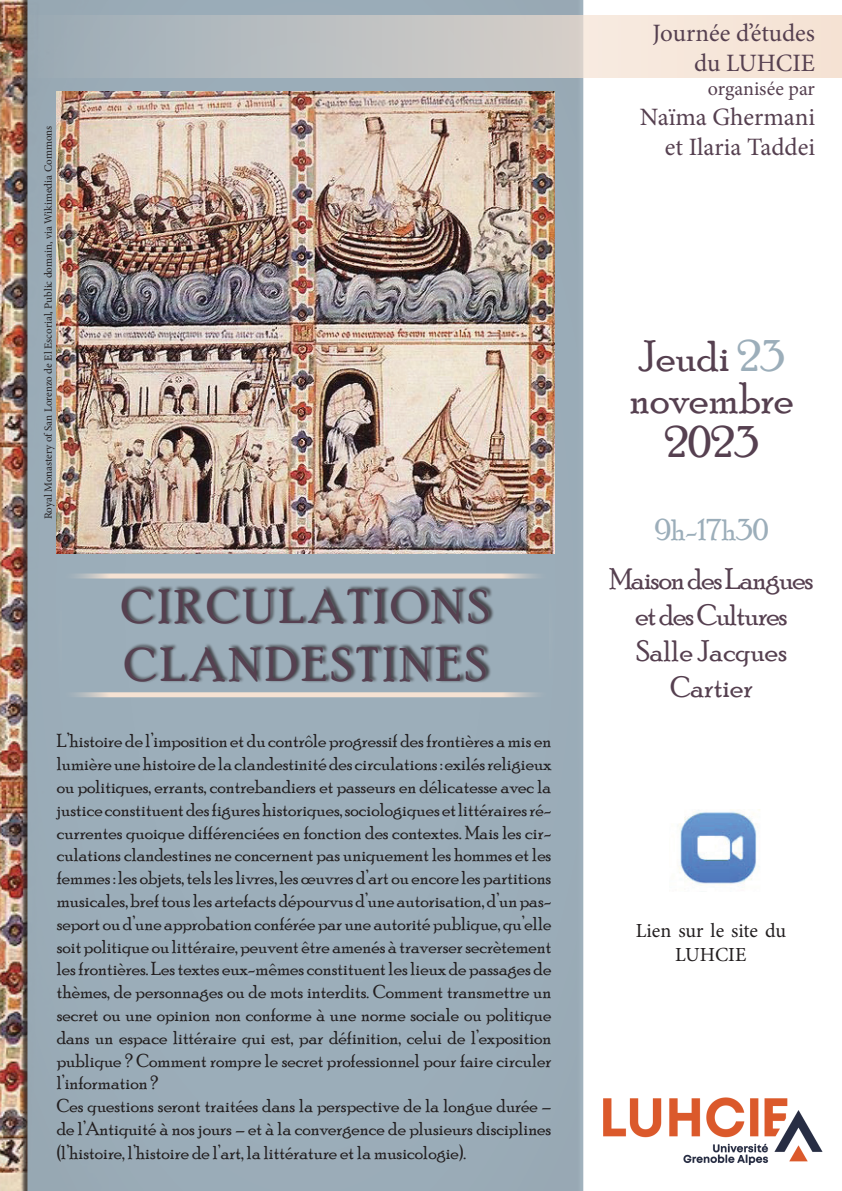
<style>
.page{position:relative;width:842px;height:1191px;background:#fff}
.page>*{position:absolute;margin:0;border:0;box-sizing:border-box;transform-origin:0 0}
.t1{font:48px/57.6px "Poor Richard";letter-spacing:.09em;color:#564050}
.t2{font:44px/43.2px "Poor Richard";color:#564050;text-align:center}
.t3{font:30px/36px "Poor Richard";letter-spacing:-.035em;color:#564050;text-align:center}
.t4{font:30px "Poor Richard";color:#9caeba}
.t5{font:25px/30px "Minion Pro";color:#564050;text-align:right}
.t6{font:20px/24px "Minion Pro";color:#231f20;text-align:center}
.t7{font:20px "Minion Pro";color:#564050}
.t8{font:19px/22.9px "Poor Richard";color:#231f20}
.t9{font:11px "Minion Pro";color:#231f20}
.s1{color:#9caeba}
</style>
<div class="page">
<img style="left:0;top:0;width:20px;height:1191px">
<div style="left:27px;top:0;width:556px;height:1191px;background:#9badb9"></div>
<div style="left:122px;top:584px;width:372px;height:99px;background:#231f20;opacity:.75"></div>
<div style="left:57px;top:573px;width:497px;height:124px;border:5px solid #f5e2d3"></div>
<img style="left:678px;top:809px;width:82px;height:77px">
<svg style="left:14px;top:16px;width:828px;height:62px;background:#cac7c4"></svg>
<img style="left:57px;top:92px;width:497px;height:461px">
<img style="left:603px;top:1097px;width:220px;height:69px">
<p class="t9" style="left:41px;top:519px;width:395px;rotate:-90deg">Royal Monastery of San Lorenzo de El Escorial, Public domain, via Wikimedia Commons</p>
<h1 class="t1" style="left:121px;top:578px;width:370px">CIRCULATIONS<br>CLANDESTINES</h1>
<p class="t8" style="left:57px;top:729px;width:496px">L’histoire de l’imposition et du contrôle progressif des frontières a mis en lumière une histoire de la clandestinité des circulations : exilés religieux ou politiques, errants, contrebandiers et passeurs en délicatesse avec la justice constituent des figures historiques, sociologiques et littéraires ré&shy;currentes quoique différenciées en fonction des contextes. Mais les cir&shy;culations clandestines ne concernent pas uniquement les hommes et les femmes : les objets, tels les livres, les œuvres d’art ou encore les partitions musicales, bref tous les artefacts dépourvus d’une autorisation, d’un pas&shy;seport ou d’une approbation conférée par une autorité publique, qu’elle soit politique ou littéraire, peuvent être amenés à traverser secrètement les frontières. Les textes eux-mêmes constituent les lieux de passages de thèmes, de personnages ou de mots interdits. Comment transmettre un secret ou une opinion non conforme à une norme sociale ou politique dans un espace littéraire qui est, par définition, celui de l’exposition publique ? Comment rompre le secret professionnel pour faire circuler l’information ?<br>Ces questions seront traitées dans la perspective de la longue durée – de l’Antiquité à nos jours – et à la convergence de plusieurs disciplines (l’histoire, l’histoire de l’art, la littérature et la musicologie).</p>
<h3 class="t5" style="left:653px;top:18px;width:164px">Journée d’études du LUHCIE</h3>
<p class="t7" style="left:708px;top:75px;width:109px">organisée par</p>
<h3 class="t5" style="left:640px;top:102px;width:177px">Naïma Ghermani et Ilaria Taddei</h3>
<h2 class="t2" style="left:630px;top:334px;width:165px">Jeudi <span class="s1">23 </span>novembre<br>2023</h2>
<h3 class="t4" style="left:655px;top:512px;width:115px">9h-17h30</h3>
<h3 class="t3" style="left:609px;top:561px;width:206px">Maison des Langues et des Cultures<br>Salle Jacques<br>Cartier</h3>
<p class="t6" style="left:636px;top:918px;width:152px">Lien sur le site du<br>LUHCIE</p>
</div>
